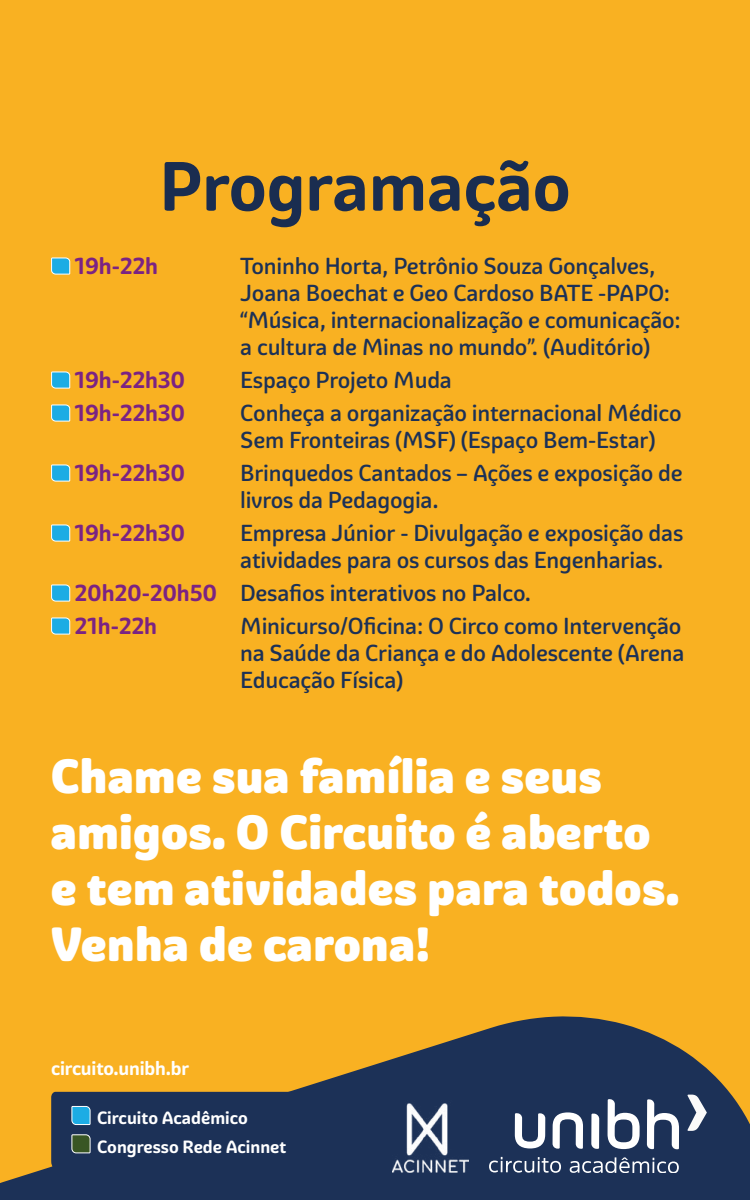
<style>
.page{position:relative;width:750px;height:1200px;background:#f9b122}
.page>*{position:absolute;margin:0;border:0;box-sizing:border-box;transform-origin:0 0}
.t1{font:700 67.5px "Graviola Soft";color:#1a2d50}
.t2{font:900 46.5px/55.8px "Graviola Soft";letter-spacing:.02em;color:#fff}
.t3{font:500 22.5px/27px "Graviola Soft";letter-spacing:-.01em;color:#1c3157}
.t4{font:700 22.5px "Graviola Soft";letter-spacing:-.01em;color:#7b2383}
.t5{font:700 18.75px "Graviola Soft";letter-spacing:-.01em;color:#fff}
.t6{font:700 17.25px/28.3px "Graviola Soft";color:#fff}
.s1{font-weight:700;color:#7b2383}
</style>
<div class="page">
<svg style="left:51px;top:257px;width:20px;height:18px"></svg>
<svg style="left:51px;top:371px;width:20px;height:18px"></svg>
<svg style="left:51px;top:404px;width:20px;height:18px"></svg>
<svg style="left:51px;top:464px;width:20px;height:18px"></svg>
<svg style="left:51px;top:524px;width:20px;height:18px"></svg>
<svg style="left:51px;top:584px;width:20px;height:18px"></svg>
<svg style="left:51px;top:617px;width:20px;height:18px"></svg>
<svg style="left:0;top:1016px;width:750px;height:184px;fill:#1c3157"></svg>
<div style="left:51px;top:1092px;width:284px;height:81px;background:#1c3157"></div>
<svg style="left:687px;top:1095px;width:20px;height:36px"></svg>
<svg style="left:607px;top:1099px;width:33px;height:50px;background:#848fa4"></svg>
<svg style="left:591px;top:1114px;width:8px;height:35px"></svg>
<svg style="left:515px;top:1113px;width:30px;height:36px"></svg>
<svg style="left:553px;top:1112px;width:30px;height:37px"></svg>
<svg style="left:647px;top:1099px;width:32px;height:50px;background:#7d899f"></svg>
<svg style="left:489px;top:1157px;width:72px;height:16px"></svg>
<svg style="left:570px;top:1157px;width:109px;height:16px;background:#596884"></svg>
<img style="left:392px;top:1101px;width:77px;height:72px">
<h1 class="t1" style="left:159px;top:144px;width:413px">Programação</h1>
<p class="t4" style="left:75px;top:252px;width:85px">19h-22h</p>
<p class="t3" style="left:240px;top:253px;width:442px">Toninho Horta, Petrônio Souza Gonçalves, Joana Boechat e Geo Cardoso BATE -PAPO: “Música, internacionalização e comunicação: a cultura de Minas no mundo”. (Auditório)</p>
<p class="t4" style="left:75px;top:366px;width:112px">19h-22h30</p>
<p class="t3" style="left:240px;top:367px;width:213px">Espaço Projeto Muda</p>
<p class="t4" style="left:75px;top:399px;width:112px">19h-22h30</p>
<p class="t3" style="left:240px;top:400px;width:443px">Conheça a organização internacional Médico<br>Sem Fronteiras (MSF) (Espaço Bem-Estar)</p>
<p class="t4" style="left:75px;top:459px;width:112px">19h-22h30</p>
<p class="t3" style="left:240px;top:460px;width:444px">Brinquedos Cantados – Ações e exposição de livros da Pedagogia.</p>
<p class="t4" style="left:75px;top:519px;width:112px">19h-22h30</p>
<p class="t3" style="left:240px;top:520px;width:445px">Empresa Júnior - Divulgação e exposição das atividades para os cursos das Engenharias.</p>
<p class="t3" style="left:75px;top:577px;width:458px;line-height:33px"><span class="s1">20h20-20h50</span> Desafios interativos no Palco.<br><span class="s1">21h-22h</span></p>
<p class="t3" style="left:240px;top:613px;width:446px">Minicurso/Oficina: O Circo como Intervenção na Saúde da Criança e do Adolescente (Arena<br>Educação Física)</p>
<h2 class="t2" style="left:51px;top:749px;width:629px">Chame sua família e seus amigos. O Circuito é aberto e tem atividades para todos.<br>Venha de carona!</h2>
<p class="t5" style="left:51px;top:1056px;width:139px">circuito.unibh.br</p>
<p class="t6" style="left:97px;top:1104px;width:191px">Circuito Acadêmico<br>Congresso Rede Acinnet</p>
</div>
